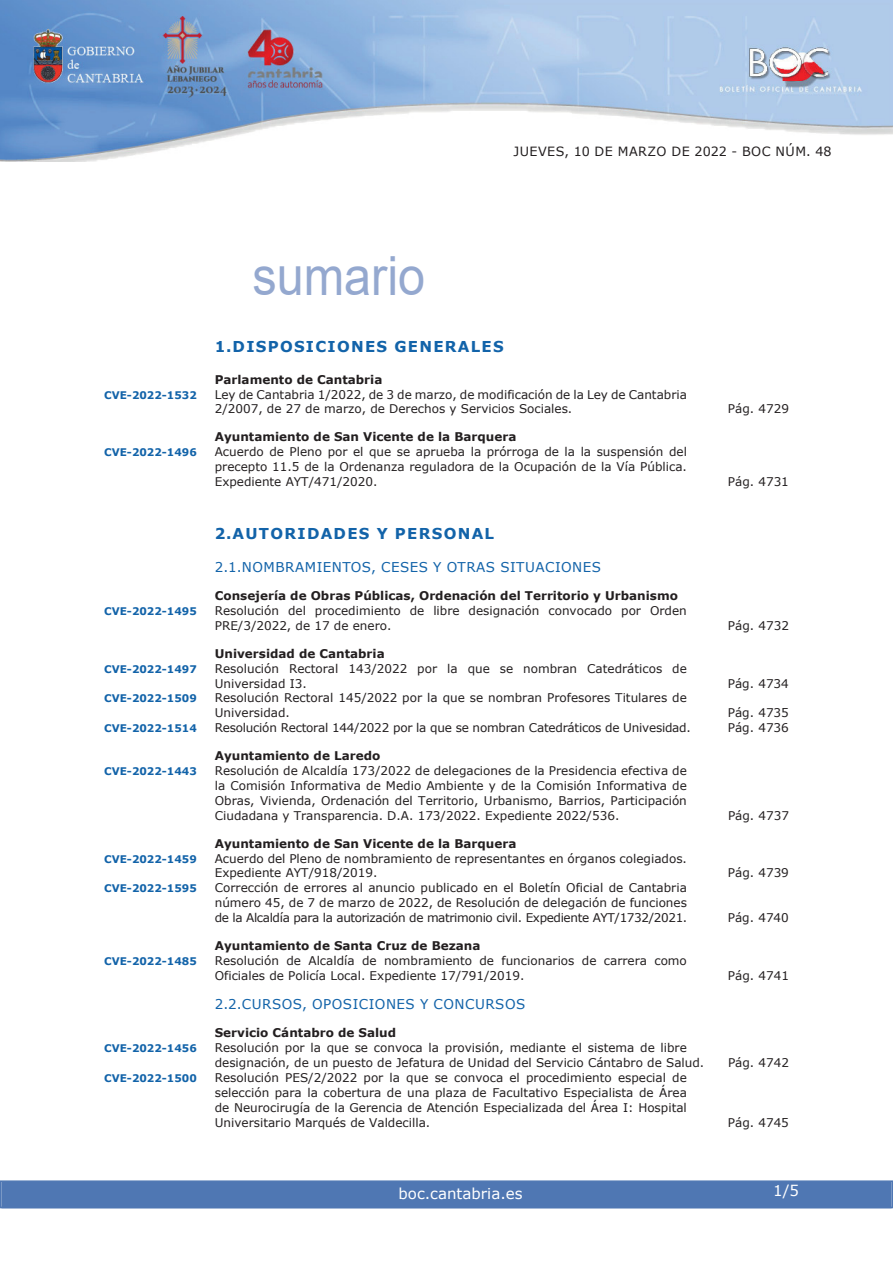
<style>
.page{position:relative;width:893px;height:1263px;background:#fff}
.page>*{position:absolute;margin:0;border:0;box-sizing:border-box;transform-origin:0 0}
.t1{font:54px "Arial";color:#94a8cf;scale:.9 1}
.t2{font:700 15px "Verdana";letter-spacing:.085em;color:#1263a9}
.t3{font:15px "Verdana";color:#fff}
.t4{font:13.5px "Verdana";letter-spacing:.035em;color:#1263a9}
.t5{font:12.75px "Verdana";letter-spacing:.035em;color:#231f20}
.t6{font:12px/15px "Verdana";color:#231f20}
.t7{font:700 12px "Verdana";color:#231f20}
.t8{font:12px "Verdana";letter-spacing:-.02em;color:#231f20}
.t9{font:700 10.5px "Verdana";color:#1263a9}
</style>
<div class="page">
<img style="left:0;top:0;width:893px;height:161px">
<div style="left:2px;top:1181px;width:889px;height:27px;background:#4f77b3"></div>
<div style="left:0;top:1180px;width:893px;height:28px;border:2px solid #4f77b3"></div>
<p class="t5" style="left:513px;top:143px;width:320px">JUEVES, 10 DE MARZO DE 2022 - BOC NÚM. 48</p>
<h1 class="t1" style="left:252px;top:246px;width:194px">sumario</h1>
<p class="t2" style="left:215px;top:337px;width:291px">1.DISPOSICIONES GENERALES</p>
<p class="t7" style="left:215px;top:372px;width:169px">Parlamento de Cantabria</p>
<p class="t9" style="left:104px;top:388px;width:94px">CVE-2022-1532</p>
<p class="t6" style="left:215px;top:386px;width:474px">Ley de Cantabria 1/2022, de 3 de marzo, de modificación de la Ley de Cantabria<br>2/2007, de 27 de marzo, de Derechos y Servicios Sociales.</p>
<p class="t7" style="left:215px;top:429px;width:303px">Ayuntamiento de San Vicente de la Barquera</p>
<p class="t9" style="left:104px;top:446px;width:94px">CVE-2022-1496</p>
<p class="t6" style="left:215px;top:444px;width:474px;text-align:justify">Acuerdo de Pleno por el que se aprueba la prórroga de la la suspensión del precepto 11.5 de la Ordenanza reguladora de la Ocupación de la Vía Pública.<br>Expediente AYT/471/2020.</p>
<p class="t2" style="left:215px;top:524px;width:281px">2.AUTORIDADES Y PERSONAL</p>
<p class="t4" style="left:215px;top:559px;width:388px">2.1.NOMBRAMIENTOS, CESES Y OTRAS SITUACIONES</p>
<p class="t7" style="left:215px;top:588px;width:465px">Consejería de Obras Públicas, Ordenación del Territorio y Urbanismo</p>
<p class="t9" style="left:104px;top:604px;width:94px">CVE-2022-1495</p>
<p class="t6" style="left:215px;top:603px;width:474px">Resolución del procedimiento de libre designación convocado por Orden<br>PRE/3/2022, de 17 de enero.</p>
<p class="t7" style="left:215px;top:646px;width:171px">Universidad de Cantabria</p>
<p class="t9" style="left:104px;top:662px;width:94px">CVE-2022-1497</p>
<p class="t6" style="left:215px;top:660px;width:474px">Resolución Rectoral 143/2022 por la que se nombran Catedráticos de<br>Universidad I3.</p>
<p class="t9" style="left:104px;top:692px;width:94px">CVE-2022-1509</p>
<p class="t6" style="left:215px;top:690px;width:474px">Resolución Rectoral 145/2022 por la que se nombran Profesores Titulares de<br>Universidad.</p>
<p class="t6" style="left:728px;top:401px;width:63px">Pág. 4729</p>
<p class="t6" style="left:728px;top:474px;width:63px">Pág. 4731</p>
<p class="t6" style="left:728px;top:618px;width:63px">Pág. 4732</p>
<p class="t6" style="left:728px;top:675px;width:63px">Pág. 4734</p>
<p class="t6" style="left:728px;top:705px;width:63px">Pág. 4735</p>
<p class="t9" style="left:104px;top:722px;width:94px">CVE-2022-1514</p>
<p class="t8" style="left:215px;top:720px;width:478px">Resolución Rectoral 144/2022 por la que se nombran Catedráticos de Univesidad.</p>
<p class="t6" style="left:728px;top:720px;width:63px">Pág. 4736</p>
<p class="t7" style="left:215px;top:748px;width:167px">Ayuntamiento de Laredo</p>
<p class="t9" style="left:104px;top:764px;width:94px">CVE-2022-1443</p>
<p class="t6" style="left:215px;top:763px;width:474px;text-align:justify">Resolución de Alcaldía 173/2022 de delegaciones de la Presidencia efectiva de la Comisión Informativa de Medio Ambiente y de la Comisión Informativa de Obras, Vivienda, Ordenación del Territorio, Urbanismo, Barrios, Participación Ciudadana y Transparencia. D.A. 173/2022. Expediente 2022/536.</p>
<p class="t6" style="left:728px;top:808px;width:63px">Pág. 4737</p>
<p class="t7" style="left:215px;top:835px;width:303px">Ayuntamiento de San Vicente de la Barquera</p>
<p class="t9" style="left:104px;top:852px;width:94px">CVE-2022-1459</p>
<p class="t6" style="left:215px;top:850px;width:474px">Acuerdo del Pleno de nombramiento de representantes en órganos colegiados.<br>Expediente AYT/918/2019.</p>
<p class="t9" style="left:104px;top:882px;width:94px">CVE-2022-1595</p>
<p class="t6" style="left:215px;top:880px;width:474px;text-align:justify">Corrección de errores al anuncio publicado en el Boletín Oficial de Cantabria número 45, de 7 de marzo de 2022, de Resolución de delegación de funciones de la Alcaldía para la autorización de matrimonio civil. Expediente AYT/1732/2021.</p>
<p class="t7" style="left:215px;top:938px;width:267px">Ayuntamiento de Santa Cruz de Bezana</p>
<p class="t9" style="left:104px;top:954px;width:94px">CVE-2022-1485</p>
<p class="t6" style="left:215px;top:953px;width:474px">Resolución de Alcaldía de nombramiento de funcionarios de carrera como<br>Oficiales de Policía Local. Expediente 17/791/2019.</p>
<p class="t4" style="left:215px;top:996px;width:312px">2.2.CURSOS, OPOSICIONES Y CONCURSOS</p>
<p class="t7" style="left:215px;top:1025px;width:183px">Servicio Cántabro de Salud</p>
<p class="t9" style="left:104px;top:1041px;width:94px">CVE-2022-1456</p>
<p class="t6" style="left:215px;top:1040px;width:491px">Resolución por la que se convoca la provisión, mediante el sistema de libre designación, de un puesto de Jefatura de Unidad del Servicio Cántabro de Salud.</p>
<p class="t9" style="left:104px;top:1071px;width:94px">CVE-2022-1500</p>
<p class="t6" style="left:215px;top:1070px;width:474px;text-align:justify">Resolución PES/2/2022 por la que se convoca el procedimiento especial de selección para la cobertura de una plaza de Facultativo Especialista de Área de Neurocirugía de la Gerencia de Atención Especializada del Área I: Hospital Universitario Marqués de Valdecilla.</p>
<p class="t3" style="left:398px;top:1184px;width:126px">boc.cantabria.es</p>
<p class="t6" style="left:728px;top:865px;width:63px">Pág. 4739</p>
<p class="t6" style="left:728px;top:910px;width:63px">Pág. 4740</p>
<p class="t6" style="left:728px;top:968px;width:63px">Pág. 4741</p>
<p class="t6" style="left:728px;top:1055px;width:63px">Pág. 4742</p>
<p class="t6" style="left:728px;top:1114px;width:63px">Pág. 4745</p>
<p class="t3" style="left:773px;top:1181px;width:27px">1/5</p>
</div>
